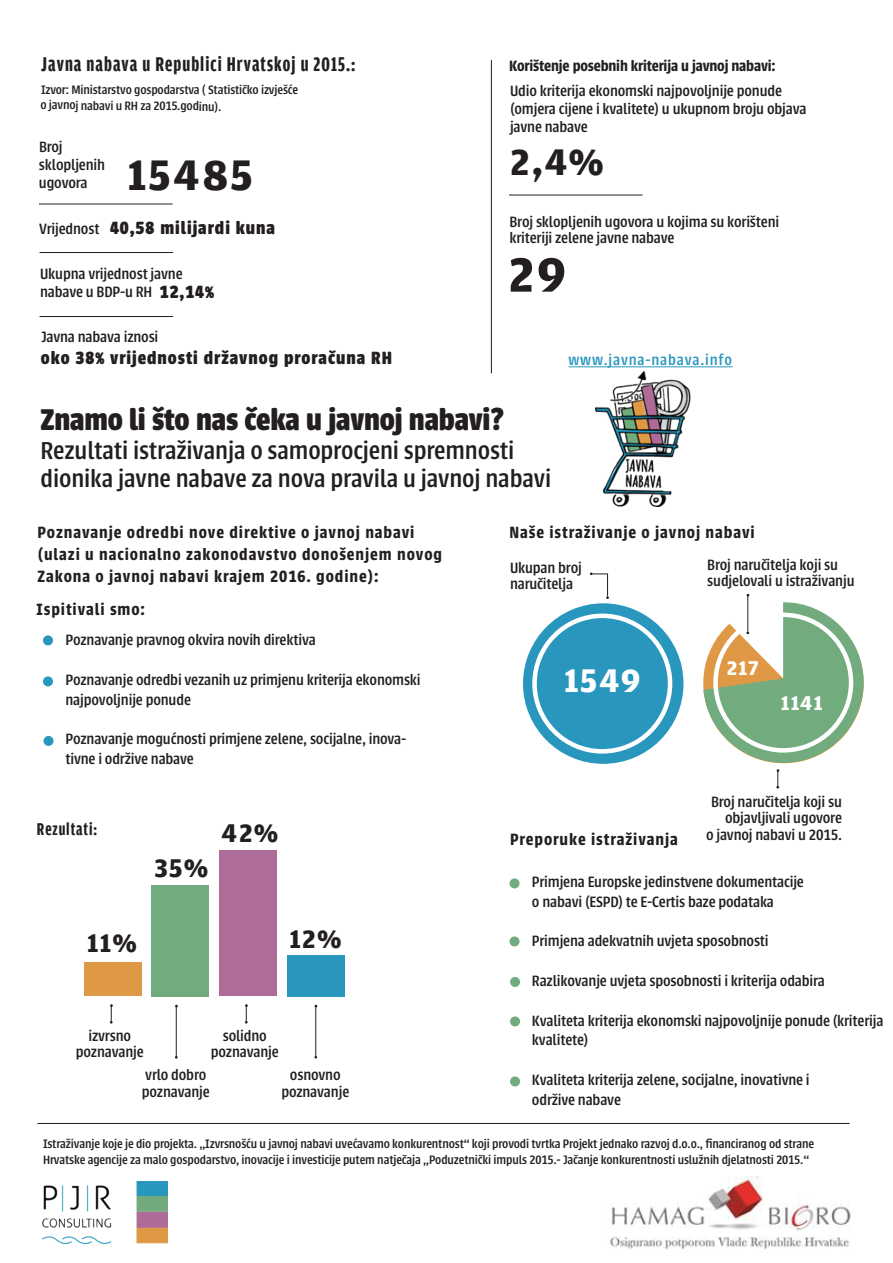
<style>
.page{position:relative;width:893px;height:1263px;background:#fff}
.page>*{position:absolute;margin:0;border:0;box-sizing:border-box;transform-origin:0 0}
.t1{font:700 51px "Amplitude";color:#231f20}
.t2{font:700 45px "Amplitude";letter-spacing:.05em;color:#231f20}
.t3{font:700 39px "Amplitude";color:#231f20}
.t4{font:700 34.5px "Amplitude";color:#fff}
.t5{font:700 33px "Urbana";letter-spacing:-.005em;color:#231f20}
.t6{font:500 27px/28.5px "Urbana";letter-spacing:-.005em;color:#231f20}
.t7{font:700 27px "Amplitude";letter-spacing:.05em;color:#231f20}
.t8{font:700 21px "Amplitude Comp";letter-spacing:.05em;color:#231f20}
.t9{font:700 21px "Amplitude";letter-spacing:.05em;color:#fff}
.t10{font:700 19.5px "Urbana";letter-spacing:.05em;color:#231f20}
.t11{font:600 18px/21.6px "Urbana";letter-spacing:.05em;color:#231f20}
.t12{font:700 18px "Amplitude Comp";letter-spacing:.05em;color:#231f20}
.t13{font:500 16.5px/16.5px "Urbana";letter-spacing:-.01em;color:#231f20}
.t14{font:600 16.5px "Urbana";letter-spacing:-.01em;color:#231f20}
.t15{font:500 16.5px "Urbana";letter-spacing:.05em;color:#2997bd}
.t16{font:500 13.5px/16.2px "Urbana";letter-spacing:-.01em;color:#231f20}
</style>
<div class="page">
<hr style="left:491px;top:60px;width:1px;height:313px;background:#231f20">
<hr style="left:39px;top:204px;width:133px;height:1px;background:#231f20">
<hr style="left:40px;top:252px;width:133px;height:1px;background:#231f20">
<hr style="left:40px;top:316px;width:133px;height:1px;background:#231f20">
<hr style="left:509px;top:195px;width:133px;height:1px;background:#231f20">
<div style="left:523px;top:603px;width:160px;height:161px;background:#2997bd;border-radius:50%"></div>
<svg style="left:590px;top:572px;width:19px;height:27px"></svg>
<hr style="left:747px;top:596px;width:1px;height:36px;background:#231f20">
<svg style="left:703px;top:602px;width:161px;height:186px"></svg>
<svg style="left:110px;top:1004px;width:3px;height:19px"></svg>
<svg style="left:245px;top:1004px;width:3px;height:19px"></svg>
<hr style="left:176px;top:1006px;width:1px;height:50px;background:#231f20">
<hr style="left:315px;top:1006px;width:1px;height:50px;background:#231f20">
<div style="left:532px;top:614px;width:140px;height:140px;border:4px solid #fff;border-radius:50%"></div>
<div style="left:43px;top:635px;width:10px;height:10px;background:#2997bd;border-radius:50%"></div>
<div style="left:43px;top:676px;width:10px;height:10px;background:#2997bd;border-radius:50%"></div>
<div style="left:44px;top:736px;width:10px;height:10px;background:#2997bd;border-radius:50%"></div>
<div style="left:509px;top:878px;width:11px;height:10px;background:#72ab7d;border-radius:50%"></div>
<div style="left:509px;top:936px;width:11px;height:10px;background:#72ab7d;border-radius:50%"></div>
<div style="left:510px;top:977px;width:10px;height:10px;background:#72ab7d;border-radius:50%"></div>
<div style="left:510px;top:1016px;width:10px;height:10px;background:#72ab7d;border-radius:50%"></div>
<div style="left:510px;top:1076px;width:10px;height:10px;background:#72ab7d;border-radius:50%"></div>
<div style="left:84px;top:963px;width:57px;height:33px;background:#df9946"></div>
<div style="left:287px;top:956px;width:57px;height:41px;background:#2997bd"></div>
<div style="left:152px;top:886px;width:56px;height:111px;background:#72ab7d"></div>
<div style="left:219px;top:851px;width:57px;height:145px;background:#ae6c98"></div>
<hr style="left:38px;top:1123px;width:811px;height:1px;background:#231f20">
<hr style="left:568px;top:366px;width:165px;height:1px;background:#2997bd">
<img style="left:595px;top:372px;width:95px;height:135px">
<img style="left:42px;top:1181px;width:125px;height:63px">
<img style="left:609px;top:1177px;width:242px;height:72px">
<p class="t8" style="left:41px;top:53px;width:316px">Javna nabava u Republici Hrvatskoj u 2015.:</p>
<p class="t16" style="left:41px;top:82px;width:259px">Izvor: Ministarstvo gospodarstva ( Statističko izvješće</p>
<p class="t16" style="left:40px;top:98px;width:183px">o javnoj nabavi u RH za 2015.godinu).</p>
<p class="t14" style="left:509px;top:57px;width:268px">Korištenje posebnih kriterija u javnoj nabavi:</p>
<p class="t13" style="left:510px;top:82px;width:298px;line-height:18px">Udio kriterija ekonomski najpovoljnije ponude (omjera cijene i kvalitete) u ukupnom broju objava javne nabave</p>
<p class="t13" style="left:39px;top:139px;width:68px;line-height:18px">Broj sklopljenih ugovora</p>
<h2 class="t2" style="left:127px;top:150px;width:127px">15485</h2>
<h3 class="t3" style="left:510px;top:140px;width:95px">2,4%</h3>
<p class="t13" style="left:39px;top:221px;width:62px">Vrijednost</p>
<p class="t10" style="left:110px;top:217px;width:167px">40,58 milijardi kuna</p>
<p class="t13" style="left:40px;top:265px;width:144px;line-height:18px">Ukupna vrijednost javne nabave u BDP-u RH</p>
<p class="t13" style="left:41px;top:329px;width:119px">Javna nabava iznosi</p>
<p class="t10" style="left:160px;top:280px;width:56px">12,14%</p>
<p class="t10" style="left:41px;top:347px;width:353px">oko 38% vrijednosti državnog proračuna RH</p>
<p class="t13" style="left:510px;top:214px;width:271px">Broj sklopljenih ugovora u kojima su korišteni kriteriji zelene javne nabave</p>
<h1 class="t1" style="left:508px;top:246px;width:59px">29</h1>
<p class="t15" style="left:568px;top:351px;width:165px">www.javna-nabava.info</p>
<h3 class="t5" style="left:40px;top:401px;width:465px">Znamo li što nas čeka u javnoj nabavi?</h3>
<h3 class="t6" style="left:40px;top:436px;width:512px">Rezultati istraživanja o samoprocjeni spremnosti dionika javne nabave za nova pravila u javnoj nabavi</h3>
<p class="t11" style="left:38px;top:522px;width:406px">Poznavanje odredbi nove direktive o javnoj nabavi (ulazi u nacionalno zakonodavstvo donošenjem novog<br>Zakona o javnoj nabavi krajem 2016. godine):</p>
<p class="t11" style="left:37px;top:599px;width:110px">Ispitivali smo:</p>
<p class="t13" style="left:66px;top:632px;width:252px">Poznavanje pravnog okvira novih direktiva</p>
<p class="t13" style="left:66px;top:670px;width:357px;line-height:19.8px">Poznavanje odredbi vezanih uz primjenu kriterija ekonomski najpovoljnije ponude</p>
<p class="t13" style="left:66px;top:730px;width:342px;line-height:19.8px">Poznavanje mogućnosti primjene zelene, socijalne, inova&shy;tivne i održive nabave</p>
<p class="t12" style="left:37px;top:819px;width:62px">Rezultati:</p>
<h3 class="t7" style="left:155px;top:853px;width:55px">35%</h3>
<h3 class="t7" style="left:222px;top:818px;width:58px">42%</h3>
<h3 class="t7" style="left:87px;top:928px;width:51px">11%</h3>
<h3 class="t7" style="left:290px;top:924px;width:54px">12%</h3>
<p class="t13" style="left:76px;top:1027px;width:69px;text-align:center">izvrsno poznavanje</p>
<p class="t13" style="left:211px;top:1027px;width:69px;text-align:center">solidno poznavanje</p>
<p class="t13" style="left:142px;top:1067px;width:69px">vrlo dobro poznavanje</p>
<p class="t13" style="left:281px;top:1067px;width:69px;text-align:center">osnovno poznavanje</p>
<p class="t11" style="left:509px;top:522px;width:247px">Naše istraživanje o javnoj nabavi</p>
<p class="t13" style="left:510px;top:559px;width:73px">Ukupan broj naručitelja</p>
<h3 class="t4" style="left:564px;top:661px;width:78px">1549</h3>
<p class="t13" style="left:707px;top:556px;width:149px">Broj naručitelja koji su sudjelovali u istraživanju</p>
<p class="t9" style="left:727px;top:657px;width:34px">217</p>
<p class="t9" style="left:781px;top:692px;width:43px">1141</p>
<p class="t11" style="left:510px;top:828px;width:169px">Preporuke istraživanja</p>
<p class="t13" style="left:706px;top:793px;width:137px;text-align:right">Broj naručitelja koji su objavljivali ugovore<br>o javnoj nabavi u 2015.</p>
<p class="t13" style="left:532px;top:872px;width:273px;line-height:19.8px">Primjena Europske jedinstvene dokumentacije o nabavi (ESPD) te E-Certis baze podataka</p>
<p class="t13" style="left:532px;top:933px;width:238px">Primjena adekvatnih uvjeta sposobnosti</p>
<p class="t13" style="left:532px;top:973px;width:295px">Razlikovanje uvjeta sposobnosti i kriterija odabira</p>
<p class="t13" style="left:532px;top:1011px;width:353px;line-height:19.8px">Kvaliteta kriterija ekonomski najpovoljnije ponude (kriterija kvalitete)</p>
<p class="t13" style="left:532px;top:1070px;width:279px;line-height:19.8px">Kvaliteta kriterija zelene, socijalne, inovativne i održive nabave</p>
<p class="t16" style="left:43px;top:1135px;width:773px">Istraživanje koje je dio projekta. „Izvrsnošću u javnoj nabavi uvećavamo konkurentnost“ koji provodi tvrtka Projekt jednako razvoj d.o.o., financiranog od strane<br>Hrvatske agencije za malo gospodarstvo, inovacije i investicije putem natječaja „Poduzetnički impuls 2015.- Jačanje konkurentnosti uslužnih djelatnosti 2015.“</p>
</div>
